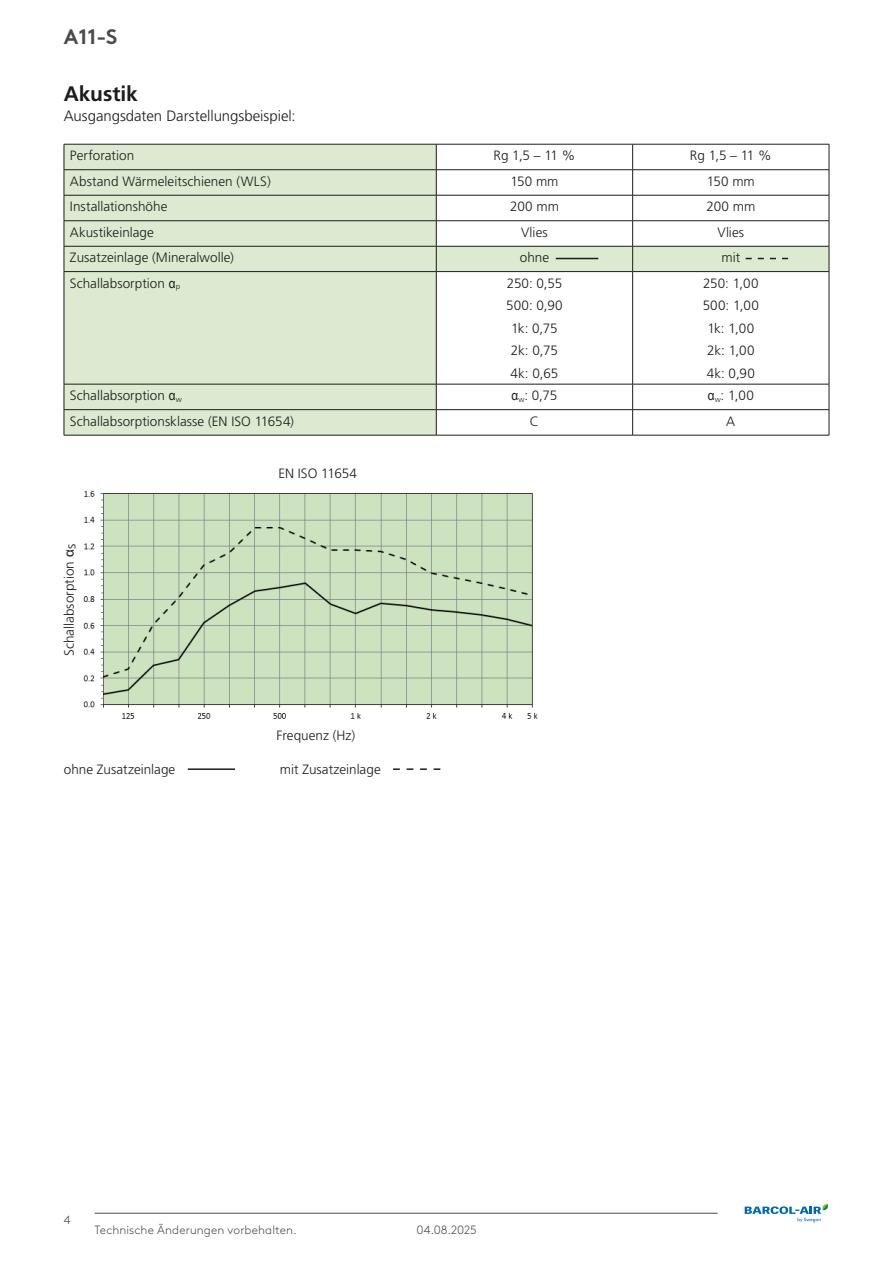
<style>
.page{position:relative;width:893px;height:1263px;background:#fff}
.page>*{position:absolute;margin:0;border:0;box-sizing:border-box;transform-origin:0 0}
.t1{font:700 21px "Frutiger LT Pro";letter-spacing:-.005em;color:#1d1d1b}
.t2{font:700 21px "Swegon Brown";color:#4b4b4a}
.t3{font:300 15px "Frutiger LT Pro";letter-spacing:-.005em;color:#1d1d1b}
.t4{font:300 13.5px/22.5px "Frutiger LT Pro";letter-spacing:.005em;color:#1d1d1b;text-align:center}
.t5{font:300 13.5px/22.5px "Frutiger LT Pro";letter-spacing:-.015em;color:#1d1d1b;text-align:center}
.t6{font:300 12px "Swegon Brown";letter-spacing:.01em;color:#4b4b4a}
.s1{font-family:"Arial Narrow";font-weight:400}
.s2{font-family:"Arial";font-weight:400}
</style>
<div class="page">
<hr style="left:95px;top:1213px;width:623px;height:1px;background:#4b4b4a">
<svg style="left:745px;top:1204px;width:83px;height:18px"></svg>
<svg style="left:65px;top:145px;width:764px;height:290px;fill:#dbead0"></svg>
<hr style="left:64px;top:144px;width:372px;height:1px;background:#1d1d1b">
<hr style="left:436px;top:144px;width:197px;height:1px;background:#1d1d1b">
<hr style="left:633px;top:144px;width:196px;height:1px;background:#1d1d1b">
<hr style="left:64px;top:169px;width:372px;height:1px;background:#1d1d1b">
<hr style="left:436px;top:169px;width:197px;height:1px;background:#1d1d1b">
<hr style="left:633px;top:169px;width:196px;height:1px;background:#1d1d1b">
<hr style="left:64px;top:195px;width:372px;height:1px;background:#1d1d1b">
<hr style="left:436px;top:195px;width:197px;height:1px;background:#1d1d1b">
<hr style="left:633px;top:195px;width:196px;height:1px;background:#1d1d1b">
<hr style="left:64px;top:220px;width:372px;height:1px;background:#1d1d1b">
<hr style="left:436px;top:220px;width:197px;height:1px;background:#1d1d1b">
<hr style="left:633px;top:220px;width:196px;height:1px;background:#1d1d1b">
<hr style="left:64px;top:246px;width:372px;height:1px;background:#1d1d1b">
<svg style="left:64px;top:144px;width:1px;height:127px"></svg>
<hr style="left:436px;top:246px;width:197px;height:1px;background:#1d1d1b">
<svg style="left:436px;top:144px;width:1px;height:127px"></svg>
<hr style="left:633px;top:246px;width:196px;height:1px;background:#1d1d1b">
<svg style="left:632px;top:144px;width:1px;height:127px"></svg>
<svg style="left:829px;top:144px;width:1px;height:127px"></svg>
<hr style="left:64px;top:271px;width:372px;height:1px;background:#1d1d1b">
<hr style="left:64px;top:272px;width:1px;height:112px;background:#1d1d1b">
<hr style="left:436px;top:271px;width:197px;height:1px;background:#1d1d1b">
<hr style="left:436px;top:272px;width:1px;height:112px;background:#1d1d1b">
<hr style="left:633px;top:271px;width:196px;height:1px;background:#1d1d1b">
<hr style="left:632px;top:272px;width:1px;height:112px;background:#1d1d1b">
<hr style="left:829px;top:272px;width:1px;height:112px;background:#1d1d1b">
<hr style="left:64px;top:384px;width:372px;height:1px;background:#1d1d1b">
<hr style="left:436px;top:384px;width:197px;height:1px;background:#1d1d1b">
<hr style="left:633px;top:384px;width:196px;height:1px;background:#1d1d1b">
<hr style="left:64px;top:409px;width:372px;height:1px;background:#1d1d1b">
<svg style="left:64px;top:384px;width:1px;height:51px"></svg>
<hr style="left:436px;top:409px;width:197px;height:1px;background:#1d1d1b">
<svg style="left:436px;top:384px;width:1px;height:51px"></svg>
<hr style="left:633px;top:409px;width:196px;height:1px;background:#1d1d1b">
<svg style="left:632px;top:384px;width:1px;height:51px"></svg>
<svg style="left:829px;top:384px;width:1px;height:51px"></svg>
<hr style="left:64px;top:435px;width:372px;height:1px;background:#1d1d1b">
<hr style="left:436px;top:435px;width:197px;height:1px;background:#1d1d1b">
<hr style="left:633px;top:435px;width:196px;height:1px;background:#1d1d1b">
<hr style="left:556px;top:258px;width:42px;height:1px;background:#1d1d1b">
<svg style="left:746px;top:258px;width:42px;height:1px"></svg>
<img style="left:83px;top:490px;width:455px;height:229px">
<hr style="left:188px;top:768px;width:47px;height:2px;background:#1d1d1b">
<svg style="left:393px;top:768px;width:47px;height:2px"></svg>
<h1 class="t2" style="left:64px;top:20px;width:55px">A11-S</h1>
<h1 class="t1" style="left:64px;top:81px;width:76px">Akustik</h1>
<p class="t3" style="left:64px;top:107px;width:233px">Ausgangsdaten Darstellungsbeispiel:</p>
<p class="t4" style="left:70px;top:144px;width:66px">Perforation</p>
<p class="t4" style="left:494px;top:144px;width:83px">Rg 1,5 – 11 %</p>
<p class="t4" style="left:690px;top:144px;width:83px">Rg 1,5 – 11 %</p>
<p class="t4" style="left:70px;top:170px;width:202px">Abstand Wärmeleitschienen (WLS)</p>
<p class="t4" style="left:510px;top:170px;width:50px">150 mm</p>
<p class="t4" style="left:707px;top:170px;width:50px">150 mm</p>
<p class="t4" style="left:70px;top:196px;width:99px">Installationshöhe</p>
<p class="t4" style="left:510px;top:196px;width:50px">200 mm</p>
<p class="t4" style="left:706px;top:196px;width:50px">200 mm</p>
<p class="t4" style="left:70px;top:221px;width:86px">Akustikeinlage</p>
<p class="t4" style="left:521px;top:221px;width:28px">Vlies</p>
<p class="t4" style="left:717px;top:221px;width:28px">Vlies</p>
<p class="t4" style="left:70px;top:247px;width:165px">Zusatzeinlage (Mineralwolle)</p>
<p class="t4" style="left:520px;top:247px;width:31px">ohne</p>
<p class="t4" style="left:721px;top:247px;width:20px">mit</p>
<p class="t4" style="left:70px;top:272px;width:112px">Schallabsorption <span class="s1">α</span><sub>p</sub></p>
<p class="t5" style="left:506px;top:272px;width:58px">250: 0,55<br>500: 0,90<br>1k: 0,75<br>2k: 0,75<br>4k: 0,65</p>
<p class="t4" style="left:703px;top:272px;width:58px">250: 1,00<br>500: 1,00<br>1k: 1,00<br>2k: 1,00<br>4k: 0,90</p>
<p class="t4" style="left:70px;top:384px;width:113px">Schallabsorption <span class="s1">α</span><sub>w</sub></p>
<p class="t4" style="left:512px;top:384px;width:47px"><span class="s1">α</span><sub>w</sub>: 0,75</p>
<p class="t4" style="left:708px;top:384px;width:48px"><span class="s1">α</span><sub>w</sub>: 1,00</p>
<p class="t4" style="left:70px;top:410px;width:226px">Schallabsorptionsklasse (EN ISO 11654)</p>
<p class="t4" style="left:530px;top:410px;width:11px">C</p>
<p class="t4" style="left:726px;top:410px;width:11px">A</p>
<p class="t4" style="left:58px;top:656px;width:114px;rotate:-90deg">Schallabsorption <span class="s2">α</span>s</p>
<p class="t4" style="left:278px;top:462px;width:80px">EN ISO 11654</p>
<p class="t4" style="left:276px;top:725px;width:80px">Frequenz (Hz)</p>
<p class="t4" style="left:64px;top:758px;width:113px">ohne Zusatzeinlage</p>
<p class="t4" style="left:280px;top:758px;width:103px">mit Zusatzeinlage</p>
<p class="t6" style="left:64px;top:1211px;width:8px">4</p>
<p class="t6" style="left:95px;top:1221px;width:204px">Technische Änderungen vorbehalten.</p>
<p class="t6" style="left:417px;top:1221px;width:62px">04.08.2025</p>
</div>
